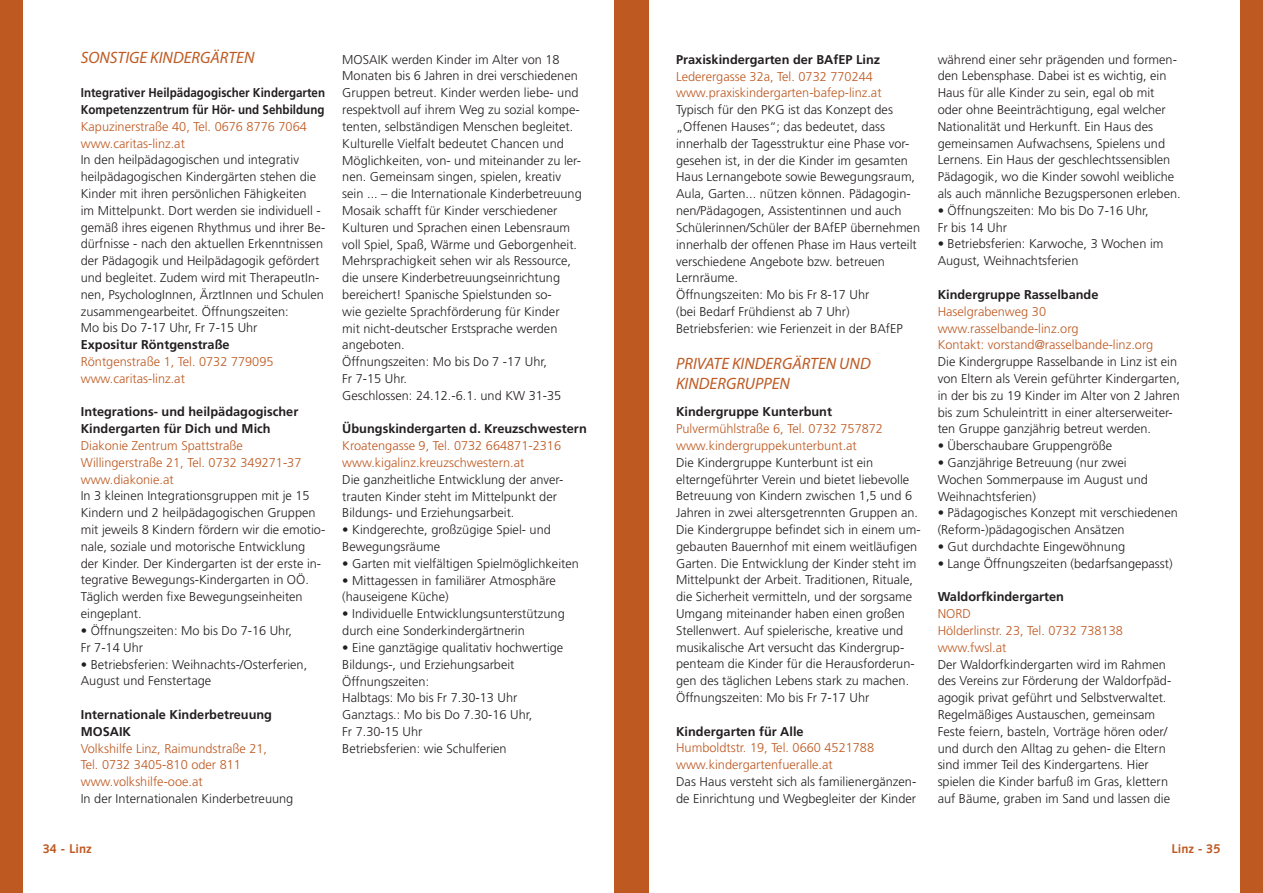
<style>
.page{position:relative;width:1263px;height:893px;background:#fff}
.page>*{position:absolute;margin:0;border:0;box-sizing:border-box;transform-origin:0 0}
.t1{font:italic 16.5px/19.8px "Myriad Pro";color:#be5921}
.t2{font:300 12.75px/16.8px "Frutiger LT Std";color:#231f20}
.t3{font:300 12.75px/16.8px "Frutiger LT Std";color:#be5921}
.t4{font:700 12.75px/16.8px "Frutiger LT Std";color:#231f20}
.t5{font:700 12.75px/16.8px "Frutiger LT Std";color:#231f20;scale:.91 1}
.t6{font:700 12.75px "Syntax";color:#be5921}
</style>
<div class="page">
<div style="left:0;top:0;width:23px;height:893px;background:#be5921"></div>
<div style="left:1240px;top:0;width:23px;height:893px;background:#be5921"></div>
<div style="left:614px;top:0;width:35px;height:893px;background:#be5921"></div>
<p class="t1" style="left:81px;top:47px;width:175px">SONSTIGE KINDERGÄRTEN</p>
<p class="t5" style="left:81px;top:84px;width:270px">Integrativer Heilpädagogischer Kindergarten<br>Kompetenzzentrum für Hör- und Sehbildung</p>
<p class="t3" style="left:81px;top:118px;width:228px">Kapuzinerstraße 40, Tel. 0676 8776 7064 www.caritas-linz.at</p>
<p class="t2" style="left:81px;top:152px;width:246px">In den heilpädagogischen und integrativ heilpädagogischen Kindergärten stehen die Kinder mit ihren persönlichen Fähigkeiten<br>im Mittelpunkt. Dort werden sie individuell - gemäß ihres eigenen Rhythmus und ihrer Be&shy;dürfnisse - nach den aktuellen Erkenntnissen der Pädagogik und Heilpädagogik gefördert und begleitet. Zudem wird mit TherapeutIn&shy;nen, PsychologInnen, ÄrztInnen und Schulen zusammengearbeitet. Öffnungszeiten:<br>Mo bis Do 7-17 Uhr, Fr 7-15 Uhr</p>
<p class="t4" style="left:81px;top:336px;width:150px">Expositur Röntgenstraße</p>
<p class="t3" style="left:81px;top:353px;width:194px">Röntgenstraße 1, Tel. 0732 779095 www.caritas-linz.at</p>
<p class="t4" style="left:81px;top:404px;width:219px">Integrations- und heilpädagogischer<br>Kindergarten für Dich und Mich</p>
<p class="t3" style="left:81px;top:437px;width:222px">Diakonie Zentrum Spattstraße<br>Willingerstraße 21, Tel. 0732 349271-37 www.diakonie.at</p>
<p class="t2" style="left:81px;top:488px;width:246px">In 3 kleinen Integrationsgruppen mit je 15<br>Kindern und 2 heilpädagogischen Gruppen mit jeweils 8 Kindern fördern wir die emotio&shy;nale, soziale und motorische Entwicklung der Kinder. Der Kindergarten ist der erste in&shy;tegrative Bewegungs-Kindergarten in OÖ.<br>Täglich werden fixe Bewegungseinheiten eingeplant.</p>
<p class="t2" style="left:81px;top:622px;width:213px">• Öffnungszeiten: Mo bis Do 7-16 Uhr,<br>Fr 7-14 Uhr</p>
<p class="t2" style="left:81px;top:656px;width:228px">• Betriebsferien: Weihnachts-/Osterferien,<br>August und Fenstertage</p>
<p class="t4" style="left:81px;top:706px;width:193px">Internationale Kinderbetreuung<br>MOSAIK</p>
<p class="t3" style="left:81px;top:740px;width:188px">Volkshilfe Linz, Raimundstraße 21,<br>Tel. 0732 3405-810 oder 811 www.volkshilfe-ooe.at</p>
<p class="t2" style="left:81px;top:790px;width:214px">In der Internationalen Kinderbetreuung</p>
<p class="t2" style="left:342px;top:51px;width:241px">MOSAIK werden Kinder im Alter von 18<br>Monaten bis 6 Jahren in drei verschiedenen Gruppen betreut. Kinder werden liebe- und respektvoll auf ihrem Weg zu sozial kompe&shy;tenten, selbständigen Menschen begleitet.<br>Kulturelle Vielfalt bedeutet Chancen und Möglichkeiten, von- und miteinander zu ler&shy;nen. Gemeinsam singen, spielen, kreativ sein ... – die Internationale Kinderbetreuung Mosaik schafft für Kinder verschiedener Kulturen und Sprachen einen Lebensraum voll Spiel, Spaß, Wärme und Geborgenheit.<br>Mehrsprachigkeit sehen wir als Ressource, die unsere Kinderbetreuungseinrichtung bereichert! Spanische Spielstunden so-<br>wie gezielte Sprachförderung für Kinder<br>mit nicht-deutscher Erstsprache werden angeboten.<br>Öffnungszeiten: Mo bis Do 7 -17 Uhr,<br>Fr 7-15 Uhr.<br>Geschlossen: 24.12.-6.1. und KW 31-35</p>
<p class="t4" style="left:342px;top:421px;width:246px">Übungskindergarten d. Kreuzschwestern</p>
<p class="t3" style="left:342px;top:438px;width:220px">Kroatengasse 9, Tel. 0732 664871-2316 www.kigalinz.kreuzschwestern.at</p>
<p class="t2" style="left:342px;top:471px;width:223px">Die ganzheitliche Entwicklung der anver&shy;trauten Kinder steht im Mittelpunkt der<br>Bildungs- und Erziehungsarbeit.</p>
<p class="t2" style="left:342px;top:522px;width:210px">• Kindgerechte, großzügige Spiel- und<br>Bewegungsräume</p>
<p class="t2" style="left:342px;top:555px;width:238px">• Garten mit vielfältigen Spielmöglichkeiten</p>
<p class="t2" style="left:342px;top:572px;width:215px">• Mittagessen in familiärer Atmosphäre (hauseigene Küche)</p>
<p class="t2" style="left:342px;top:606px;width:224px">• Individuelle Entwicklungsunterstützung durch eine Sonderkindergärtnerin</p>
<p class="t2" style="left:342px;top:639px;width:223px">• Eine ganztägige qualitativ hochwertige<br>Bildungs-, und Erziehungsarbeit<br>Öffnungszeiten:<br>Halbtags: Mo bis Fr 7.30-13 Uhr<br>Ganztags.: Mo bis Do 7.30-16 Uhr,<br>Fr 7.30-15 Uhr<br>Betriebsferien: wie Schulferien</p>
<p class="t4" style="left:676px;top:51px;width:206px">Praxiskindergarten der BAfEP Linz</p>
<p class="t3" style="left:676px;top:68px;width:207px">Lederergasse 32a, Tel. 0732 770244 www.praxiskindergarten-bafep-linz.at</p>
<p class="t2" style="left:676px;top:102px;width:245px">Typisch für den PKG ist das Konzept des „Offenen Hauses“; das bedeutet, dass innerhalb der Tagesstruktur eine Phase vor&shy;gesehen ist, in der die Kinder im gesamten Haus Lernangebote sowie Bewegungsraum, Aula, Garten... nützen können. Pädagogin&shy;nen/Pädagogen, Assistentinnen und auch Schülerinnen/Schüler der BAfEP übernehmen innerhalb der offenen Phase im Haus verteilt verschiedene Angebote bzw. betreuen Lernräume.<br>Öffnungszeiten: Mo bis Fr 8-17 Uhr<br>(bei Bedarf Frühdienst ab 7 Uhr)<br>Betriebsferien: wie Ferienzeit in der BAfEP</p>
<p class="t1" style="left:676px;top:353px;width:196px">PRIVATE KINDERGÄRTEN UND<br>KINDERGRUPPEN</p>
<p class="t4" style="left:676px;top:404px;width:157px">Kindergruppe Kunterbunt</p>
<p class="t3" style="left:676px;top:421px;width:208px">Pulvermühlstraße 6, Tel. 0732 757872 www.kindergruppekunterbunt.at</p>
<p class="t2" style="left:676px;top:454px;width:246px">Die Kindergruppe Kunterbunt ist ein elterngeführter Verein und bietet liebevolle Betreuung von Kindern zwischen 1,5 und 6<br>Jahren in zwei altersgetrennten Gruppen an.<br>Die Kindergruppe befindet sich in einem um&shy;gebauten Bauernhof mit einem weitläufigen Garten. Die Entwicklung der Kinder steht im Mittelpunkt der Arbeit. Traditionen, Rituale, die Sicherheit vermitteln, und der sorgsame Umgang miteinander haben einen großen Stellenwert. Auf spielerische, kreative und musikalische Art versucht das Kindergrup&shy;penteam die Kinder für die Herausforderun&shy;gen des täglichen Lebens stark zu machen.<br>Öffnungszeiten: Mo bis Fr 7-17 Uhr</p>
<p class="t4" style="left:676px;top:723px;width:129px">Kindergarten für Alle</p>
<p class="t3" style="left:676px;top:740px;width:199px">Humboldtstr. 19, Tel. 0660 4521788 www.kindergartenfueralle.at</p>
<p class="t2" style="left:676px;top:773px;width:242px">Das Haus versteht sich als familienergänzen&shy;de Einrichtung und Wegbegleiter der Kinder</p>
<p class="t2" style="left:938px;top:51px;width:245px">während einer sehr prägenden und formen&shy;den Lebensphase. Dabei ist es wichtig, ein Haus für alle Kinder zu sein, egal ob mit oder ohne Beeinträchtigung, egal welcher Nationalität und Herkunft. Ein Haus des gemeinsamen Aufwachsens, Spielens und Lernens. Ein Haus der geschlechtssensiblen Pädagogik, wo die Kinder sowohl weibliche als auch männliche Bezugspersonen erleben.</p>
<p class="t2" style="left:938px;top:202px;width:213px">• Öffnungszeiten: Mo bis Do 7-16 Uhr,<br>Fr bis 14 Uhr</p>
<p class="t2" style="left:938px;top:236px;width:227px">• Betriebsferien: Karwoche, 3 Wochen im<br>August, Weihnachtsferien</p>
<p class="t4" style="left:938px;top:286px;width:162px">Kindergruppe Rasselbande</p>
<p class="t3" style="left:938px;top:303px;width:217px">Haselgrabenweg 30 www.rasselbande-linz.org<br>Kontakt: vorstand@rasselbande-linz.org</p>
<p class="t2" style="left:938px;top:353px;width:244px">Die Kindergruppe Rasselbande in Linz ist ein von Eltern als Verein geführter Kindergarten, in der bis zu 19 Kinder im Alter von 2 Jahren bis zum Schuleintritt in einer alterserweiter&shy;ten Gruppe ganzjährig betreut werden.</p>
<p class="t2" style="left:938px;top:437px;width:176px">• Überschaubare Gruppengröße</p>
<p class="t2" style="left:938px;top:454px;width:212px">• Ganzjährige Betreuung (nur zwei<br>Wochen Sommerpause im August und<br>Weihnachtsferien)</p>
<p class="t2" style="left:938px;top:505px;width:242px">• Pädagogisches Konzept mit verschiedenen (Reform-)pädagogischen Ansätzen</p>
<p class="t2" style="left:938px;top:538px;width:189px">• Gut durchdachte Eingewöhnung</p>
<p class="t2" style="left:938px;top:555px;width:236px">• Lange Öffnungszeiten (bedarfsangepasst)</p>
<p class="t4" style="left:938px;top:589px;width:128px">Waldorfkindergarten</p>
<p class="t3" style="left:938px;top:606px;width:187px">NORD<br>Hölderlinstr. 23, Tel. 0732 738138 www.fwsl.at</p>
<p class="t2" style="left:938px;top:656px;width:235px">Der Waldorfkindergarten wird im Rahmen des Vereins zur Förderung der Waldorfpäd&shy;agogik privat geführt und Selbstverwaltet.<br>Regelmäßiges Austauschen, gemeinsam Feste feiern, basteln, Vorträge hören oder/ und durch den Alltag zu gehen- die Eltern sind immer Teil des Kindergartens. Hier spielen die Kinder barfuß im Gras, klettern auf Bäume, graben im Sand und lassen die</p>
<p class="t6" style="left:43px;top:841px;width:50px">34 - Linz</p>
<p class="t6" style="left:1171px;top:841px;width:50px">Linz - 35</p>
</div>
